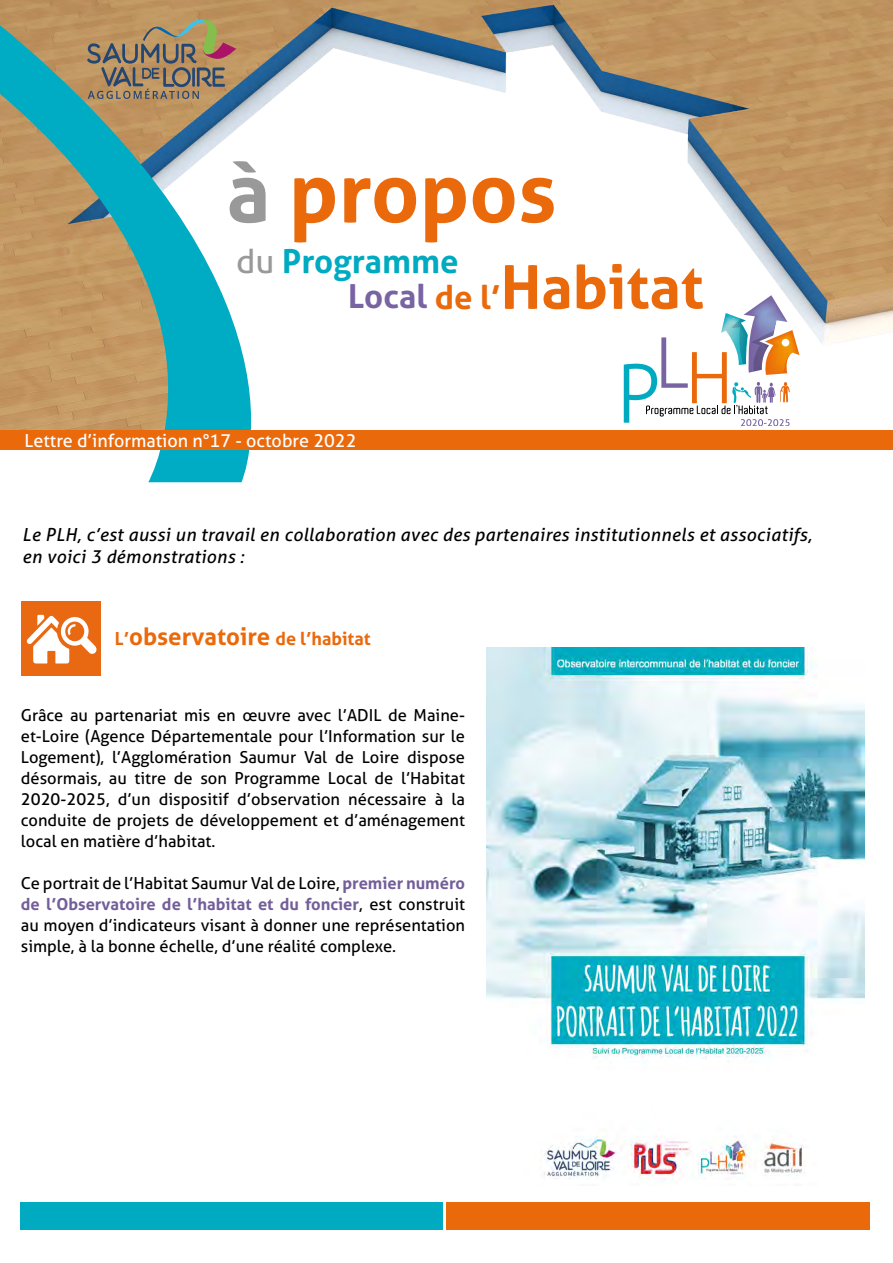
<style>
.page{position:relative;width:893px;height:1263px;background:#fff}
.page>*{position:absolute;margin:0;border:0;box-sizing:border-box;transform-origin:0 0}
.t1{font:700 84px "Aller";color:#ea690b}
.t2{font:700 60px "Aller";color:#ea690b}
.t3{font:700 33px "Aller";color:#00abc1}
.t4{font:italic 18px/21.6px "Aller";letter-spacing:.02em;color:#000}
.t5{font:18px "Aller";color:#fff}
.t6{font:700 18px "Aller";color:#ea690b}
.t7{font:16.5px/21px "Aller";color:#000;text-align:justify}
.s1{color:#999}
.s2{font-weight:400;color:#999}
.s3{font-size:33px;color:#7964a3}
.s4{font-size:33px}
.s5{font-size:24px}
.s6{font-weight:700;color:#735e99}
</style>
<div class="page">
<img style="left:0;top:0;width:893px;height:423px">
<svg style="left:0;top:20px;width:326px;height:462px"></svg>
<div style="left:0;top:430px;width:893px;height:20px;background:#ea690b"></div>
<svg style="left:624px;top:295px;width:175px;height:131px"></svg>
<svg style="left:87px;top:19px;width:149px;height:80px;background:#9e8565"></svg>
<div style="left:22px;top:1203px;width:420px;height:27px;background:#00abc1"></div>
<div style="left:446px;top:1203px;width:424px;height:27px;background:#ea690b"></div>
<img style="left:487px;top:647px;width:377px;height:533px">
<div style="left:21px;top:601px;width:80px;height:75px;background:#e96812"></div>
<svg style="left:27px;top:615px;width:70px;height:48px"></svg>
<h1 class="t1" style="left:226px;top:140px;width:332px"><span class="s1">à</span> propos</h1>
<h3 class="t3" style="left:236px;top:241px;width:224px"><span class="s2">du</span> Programme</h3>
<h2 class="t2" style="left:348px;top:250px;width:357px"><span class="s3">Local</span> <span class="s4">de l’</span>Habitat</h2>
<p class="t5" style="left:25px;top:429px;width:333px">Lettre d’information n°17 - octobre 2022</p>
<p class="t4" style="left:22px;top:524px;width:791px">Le PLH, c’est aussi un travail en collaboration avec des partenaires institutionnels et associatifs, en voici 3 démonstrations :</p>
<p class="t6" style="left:115px;top:627px;width:257px">L’<span class="s5">observatoire</span> de l’habitat</p>
<p class="t7" style="left:21px;top:705px;width:446px">Grâce au partenariat mis en œuvre avec l’ADIL de Maine&shy;et-Loire (Agence Départementale pour l’Information sur le Logement), l’Agglomération Saumur Val de Loire dispose désormais, au titre de son Programme Local de l’Habitat 2020-2025, d’un dispositif d’observation nécessaire à la conduite de projets de développement et d’aménagement local en matière d’habitat.</p>
<p class="t7" style="left:21px;top:873px;width:446px">Ce portrait de l’Habitat Saumur Val de Loire, <span class="s6">premier numéro de l’Observatoire de l’habitat et du foncier</span>, est construit au moyen d’indicateurs visant à donner une représentation simple, à la bonne échelle, d’une réalité complexe.</p>
</div>
